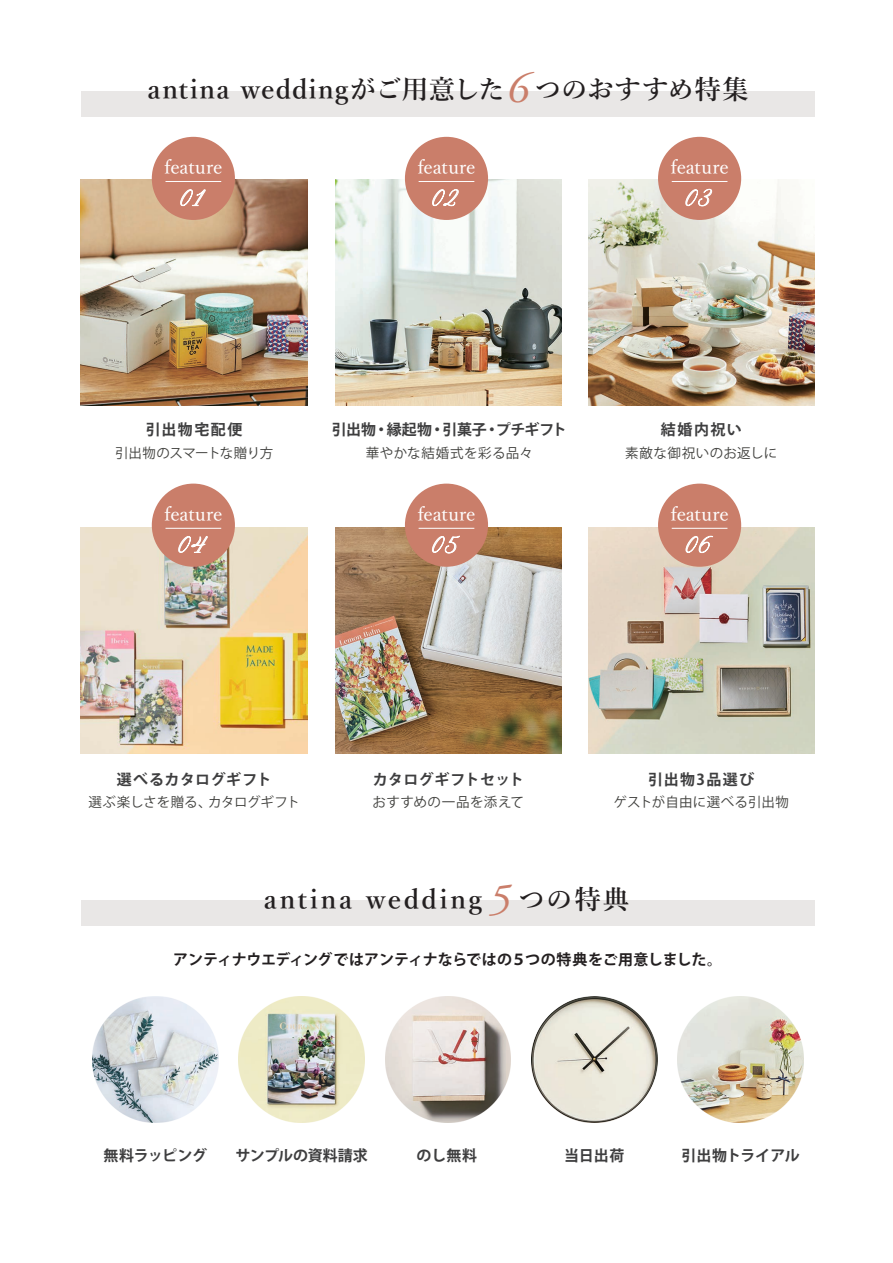
<style>
.page{position:relative;width:893px;height:1263px;background:#fff}
.page>*{position:absolute;margin:0;border:0;box-sizing:border-box;transform-origin:0 0}
.t1{font:italic 43.5px "Adobe Garamond Pro";color:#ca7e6a}
.t2{font:26.7px "Brunella Script";color:#fff}
.t3{font:600 26.55px "Yu Min";letter-spacing:.055em;color:#231f20}
.t4{font:600 26.55px "Yu Min";letter-spacing:.1em;color:#231f20}
.t5{font:500 19.05px "Yu Min";letter-spacing:-.005em;color:#fff}
.t6{font:700 15px "Koz Go Pr 6 N";letter-spacing:-.01em;color:#231f20}
.t7{font:700 15px "Koz Go Pr 6 N";letter-spacing:.015em;color:#3e3e3f}
.t8{font:700 15px "Koz Go Pr 6 N";letter-spacing:-.025em;color:#3e3e3f}
.t9{font:700 15px "Koz Go Pr 6 N";letter-spacing:.035em;color:#3e3e3f}
.t10{font:700 15px "Koz Go Pr 6 N";letter-spacing:-.01em;color:#3e3e3f}
.t11{font:700 15px "Koz Go Pr 6 N";letter-spacing:-.02em;color:#3e3e3f}
.t12{font:700 15px "Koz Go Pr 6 N";letter-spacing:.09em;color:#3e3e3f}
.t13{font:13.5px "Koz Go Pr 6 N";letter-spacing:.02em;color:#40403d}
.t14{font:13.5px "Koz Go Pr 6 N";letter-spacing:-.015em;color:#40403d}
.t15{font:13.5px "Koz Go Pr 6 N";letter-spacing:-.035em;color:#40403d}
</style>
<div class="page">
<div style="left:81px;top:92px;width:734px;height:25px;background:#e9e7e6"></div>
<div style="left:81px;top:900px;width:734px;height:25px;background:#e9e7e6"></div>
<img style="left:81px;top:179px;width:226px;height:227px">
<img style="left:335px;top:179px;width:227px;height:227px">
<img style="left:588px;top:179px;width:227px;height:227px">
<img style="left:81px;top:527px;width:226px;height:227px">
<img style="left:335px;top:527px;width:227px;height:227px">
<img style="left:588px;top:527px;width:227px;height:227px">
<img style="left:92px;top:997px;width:126px;height:126px">
<img style="left:239px;top:997px;width:125px;height:126px">
<img style="left:385px;top:997px;width:126px;height:126px">
<img style="left:531px;top:997px;width:126px;height:126px">
<img style="left:678px;top:997px;width:126px;height:126px">
<div style="left:152px;top:137px;width:83px;height:83px;background:#ca7e6a;border-radius:50%"></div>
<svg style="left:180px;top:189px;width:26px;height:17px"></svg>
<hr style="left:165px;top:181px;width:56px;height:1px;background:#fff">
<div style="left:405px;top:137px;width:83px;height:83px;background:#ca7e6a;border-radius:50%"></div>
<svg style="left:432px;top:189px;width:27px;height:17px"></svg>
<hr style="left:419px;top:181px;width:55px;height:1px;background:#fff">
<div style="left:658px;top:137px;width:83px;height:83px;background:#ca7e6a;border-radius:50%"></div>
<svg style="left:685px;top:189px;width:27px;height:17px"></svg>
<hr style="left:672px;top:181px;width:55px;height:1px;background:#fff">
<div style="left:152px;top:484px;width:83px;height:83px;background:#ca7e6a;border-radius:50%"></div>
<svg style="left:178px;top:536px;width:30px;height:17px"></svg>
<hr style="left:165px;top:528px;width:56px;height:1px;background:#fff">
<div style="left:405px;top:484px;width:83px;height:83px;background:#ca7e6a;border-radius:50%"></div>
<svg style="left:432px;top:536px;width:28px;height:18px"></svg>
<hr style="left:419px;top:528px;width:55px;height:1px;background:#fff">
<div style="left:658px;top:484px;width:83px;height:83px;background:#ca7e6a;border-radius:50%"></div>
<svg style="left:686px;top:536px;width:27px;height:17px"></svg>
<hr style="left:672px;top:528px;width:55px;height:1px;background:#fff">
<h1 class="t1" style="left:507px;top:62px;width:23px">6</h1>
<h3 class="t3" style="left:148px;top:74px;width:603px">antina weddingがご用意した つのおすすめ特集</h3>
<h3 class="t5" style="left:165px;top:149px;width:59px">feature</h3>
<h2 class="t2" style="left:181px;top:180px;width:24px">01</h2>
<h3 class="t5" style="left:418px;top:149px;width:59px">feature</h3>
<h3 class="t5" style="left:671px;top:149px;width:59px">feature</h3>
<p class="t7" style="left:146px;top:421px;width:98px">引出物宅配便</p>
<p class="t15" style="left:115px;top:445px;width:160px">引出物のスマートな贈り方</p>
<h3 class="t5" style="left:165px;top:496px;width:59px">feature</h3>
<h2 class="t2" style="left:179px;top:527px;width:28px">04</h2>
<p class="t8" style="left:332px;top:421px;width:236px">引出物・縁起物・引菓子・プチギフト</p>
<p class="t13" style="left:366px;top:445px;width:169px">華やかな結婚式を彩る品々</p>
<h3 class="t5" style="left:418px;top:496px;width:59px">feature</h3>
<h2 class="t2" style="left:433px;top:527px;width:27px">05</h2>
<p class="t7" style="left:661px;top:421px;width:83px">結婚内祝い</p>
<p class="t13" style="left:625px;top:445px;width:153px">素敵な御祝いのお返しに</p>
<h3 class="t5" style="left:671px;top:496px;width:59px">feature</h3>
<p class="t9" style="left:117px;top:771px;width:156px">選べるカタログギフト</p>
<p class="t14" style="left:88px;top:794px;width:213px">選ぶ楽しさを贈る、カタログギフト</p>
<p class="t7" style="left:373px;top:771px;width:153px">カタログギフトセット</p>
<p class="t13" style="left:373px;top:794px;width:153px">おすすめの一品を添えて</p>
<p class="t12" style="left:648px;top:771px;width:108px">引出物3品選び</p>
<p class="t13" style="left:614px;top:794px;width:177px">ゲストが自由に選べる引出物</p>
<h1 class="t1" style="left:489px;top:873px;width:23px">5</h1>
<h3 class="t4" style="left:264px;top:884px;width:367px">antina wedding つの特典</h3>
<p class="t6" style="left:173px;top:951px;width:550px">アンティナウエディングではアンティナならではの５つの特典をご用意しました。</p>
<p class="t8" style="left:103px;top:1147px;width:105px">無料ラッピング</p>
<p class="t10" style="left:235px;top:1147px;width:134px">サンプルの資料請求</p>
<p class="t7" style="left:417px;top:1147px;width:62px">のし無料</p>
<p class="t7" style="left:564px;top:1147px;width:62px">当日出荷</p>
<p class="t11" style="left:682px;top:1147px;width:120px">引出物トライアル</p>
</div>
